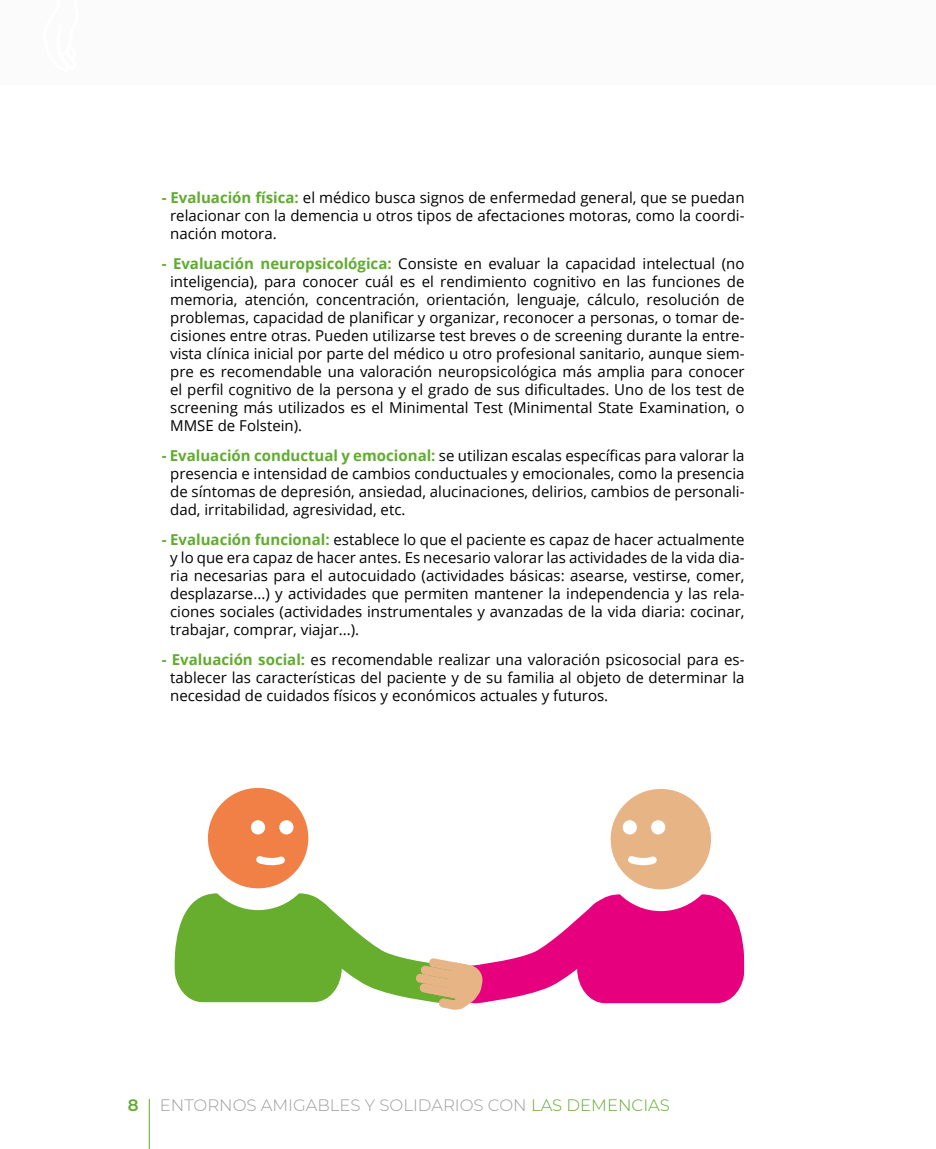
<style>
.page{position:relative;width:936px;height:1149px;background:#fff}
.page>*{position:absolute;margin:0;border:0;box-sizing:border-box;transform-origin:0 0}
.t1{font:300 16.5px "Montserrat";color:#9d9d9c}
.t2{font:600 16.5px "Montserrat";color:#60ac30}
.t3{font:15px/18px "Open Sans";color:#000;text-align:justify}
.s1{font-weight:700;color:#60ac30}
.s2{color:#60ac30}
</style>
<div class="page">
<div style="left:0;top:0;width:935px;height:85px;background:#fbfbfb"></div>
<hr style="left:149px;top:1098px;width:1px;height:50px;background:#60ac30">
<div style="left:610px;top:788px;width:101px;height:101px;background:#e7b485;border-radius:50%"></div>
<div style="left:208px;top:787px;width:100px;height:101px;background:#f08046;border-radius:50%"></div>
<div style="left:622px;top:820px;width:15px;height:14px;background:#fff;border-radius:50%"></div>
<div style="left:651px;top:820px;width:14px;height:14px;background:#fff;border-radius:50%"></div>
<svg style="left:628px;top:856px;width:29px;height:10px"></svg>
<div style="left:251px;top:820px;width:14px;height:14px;background:#fff;border-radius:50%"></div>
<div style="left:279px;top:820px;width:14px;height:14px;background:#fff;border-radius:50%"></div>
<svg style="left:256px;top:856px;width:29px;height:7px"></svg>
<svg style="left:174px;top:879px;width:570px;height:130px"></svg>
<p class="t3" style="left:170px;top:188px;width:576px;text-indent:-9px"><span class="s1">- Evaluación física:</span> el médico busca signos de enfermedad general, que se puedan relacionar con la demencia u otros tipos de afectaciones motoras, como la coordi&shy;nación motora.</p>
<p class="t3" style="left:170px;top:254px;width:576px;text-indent:-9px"><span class="s1">- Evaluación neuropsicológica:</span> Consiste en evaluar la capacidad intelectual (no inteligencia), para conocer cuál es el rendimiento cognitivo en las funciones de memoria, atención, concentración, orientación, lenguaje, cálculo, resolución de problemas, capacidad de planificar y organizar, reconocer a personas, o tomar de&shy;cisiones entre otras. Pueden utilizarse test breves o de screening durante la entre&shy;vista clínica inicial por parte del médico u otro profesional sanitario, aunque siem&shy;pre es recomendable una valoración neuropsicológica más amplia para conocer el perfil cognitivo de la persona y el grado de sus dificultades. Uno de los test de screening más utilizados es el Minimental Test (Minimental State Examination, o MMSE de Folstein).</p>
<p class="t3" style="left:170px;top:446px;width:576px;text-indent:-9px"><span class="s1">- Evaluación conductual y emocional:</span> se utilizan escalas específicas para valorar la presencia e intensidad de cambios conductuales y emocionales, como la presencia de síntomas de depresión, ansiedad, alucinaciones, delirios, cambios de personali&shy;dad, irritabilidad, agresividad, etc.</p>
<p class="t3" style="left:170px;top:530px;width:576px;text-indent:-9px"><span class="s1">- Evaluación funcional:</span> establece lo que el paciente es capaz de hacer actualmente y lo que era capaz de hacer antes. Es necesario valorar las actividades de la vida dia&shy;ria necesarias para el autocuidado (actividades básicas: asearse, vestirse, comer, desplazarse...) y actividades que permiten mantener la independencia y las rela&shy;ciones sociales (actividades instrumentales y avanzadas de la vida diaria: cocinar, trabajar, comprar, viajar...).</p>
<p class="t3" style="left:170px;top:650px;width:576px;text-indent:-9px"><span class="s1">- Evaluación social:</span> es recomendable realizar una valoración psicosocial para es&shy;tablecer las características del paciente y de su familia al objeto de determinar la necesidad de cuidados físicos y económicos actuales y futuros.</p>
<p class="t2" style="left:128px;top:1092px;width:12px">8</p>
<p class="t1" style="left:160px;top:1093px;width:511px">ENTORNOS AMIGABLES Y SOLIDARIOS CON <span class="s2">LAS DEMENCIAS</span></p>
</div>
